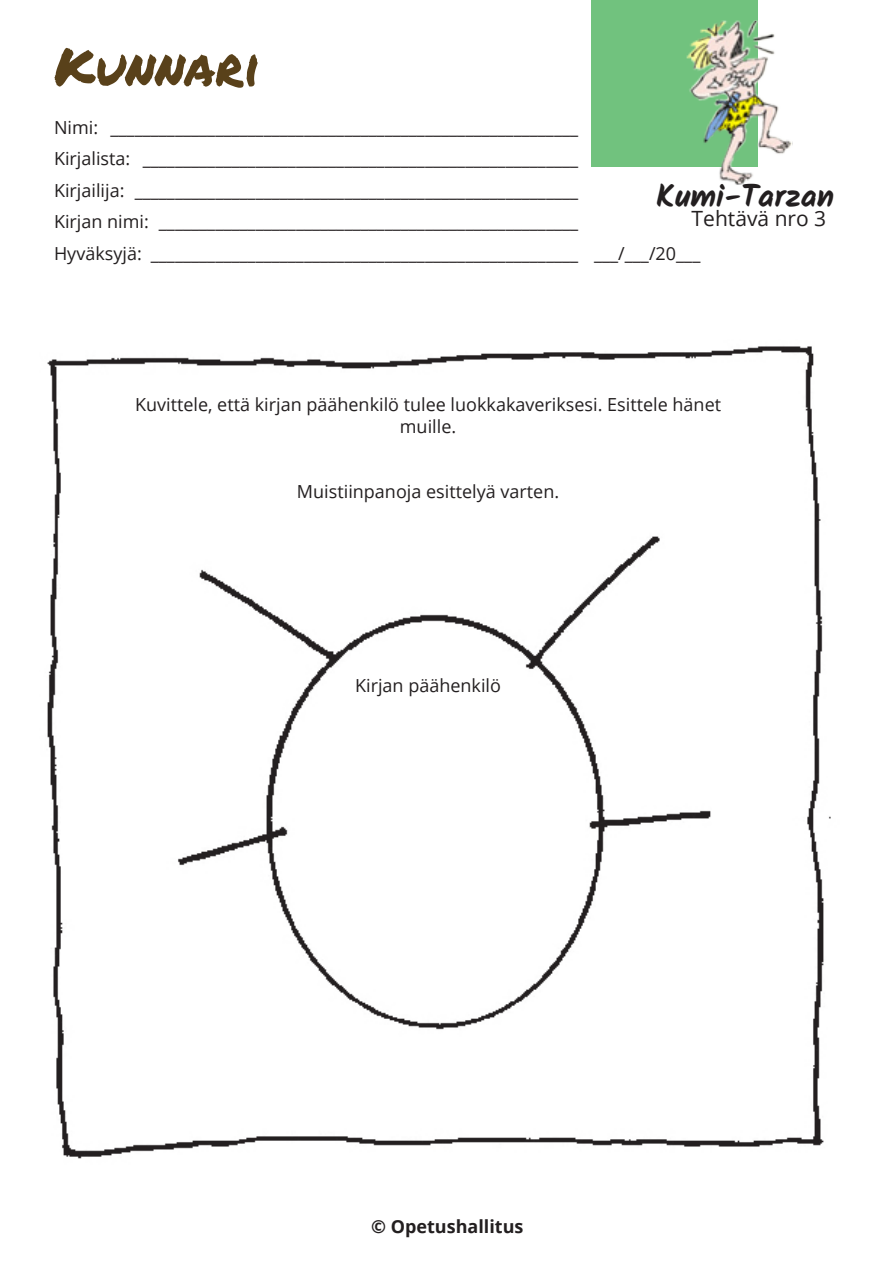
<style>
.page{position:relative;width:893px;height:1263px;background:#fff}
.page>*{position:absolute;margin:0;border:0;box-sizing:border-box;transform-origin:0 0}
.t1{font:52.5px "Permanent Marker";color:#59411a}
.t2{font:700 31.5px "Kalam";color:#231f20}
.t3{font:21px "Open Sans";color:#231f20}
.t4{font:18px/31.5px "Open Sans";color:#231f20}
.t5{font:700 18px "Open Sans";color:#231f20}
</style>
<div class="page">
<div style="left:591px;top:0;width:166px;height:166px;background:#71c27e"></div>
<img style="left:641px;top:0;width:152px;height:185px">
<img style="left:47px;top:346px;width:784px;height:813px">
<h1 class="t1" style="left:54px;top:28px;width:208px">Kunnari</h1>
<p class="t4" style="left:54px;top:111px;width:648px">Nimi: __________________________________________________________<br>Kirjalista: ______________________________________________________<br>Kirjailija: _______________________________________________________<br>Kirjan nimi: ____________________________________________________<br>Hyväksyjä: _____________________________________________________ ___/___/20___</p>
<h2 class="t2" style="left:656px;top:177px;width:180px">Kumi-Tarzan</h2>
<p class="t3" style="left:692px;top:204px;width:136px">Tehtävä nro 3</p>
<p class="t4" style="left:135px;top:394px;width:588px;line-height:21.6px;text-align:center">Kuvittele, että kirjan päähenkilö tulee luokkakaveriksesi. Esittele hänet muille.</p>
<p class="t4" style="left:297px;top:475px;width:264px">Muistiinpanoja esittelyä varten.</p>
<p class="t4" style="left:355px;top:669px;width:147px">Kirjan päähenkilö</p>
<p class="t5" style="left:371px;top:1213px;width:154px">© Opetushallitus</p>
</div>
